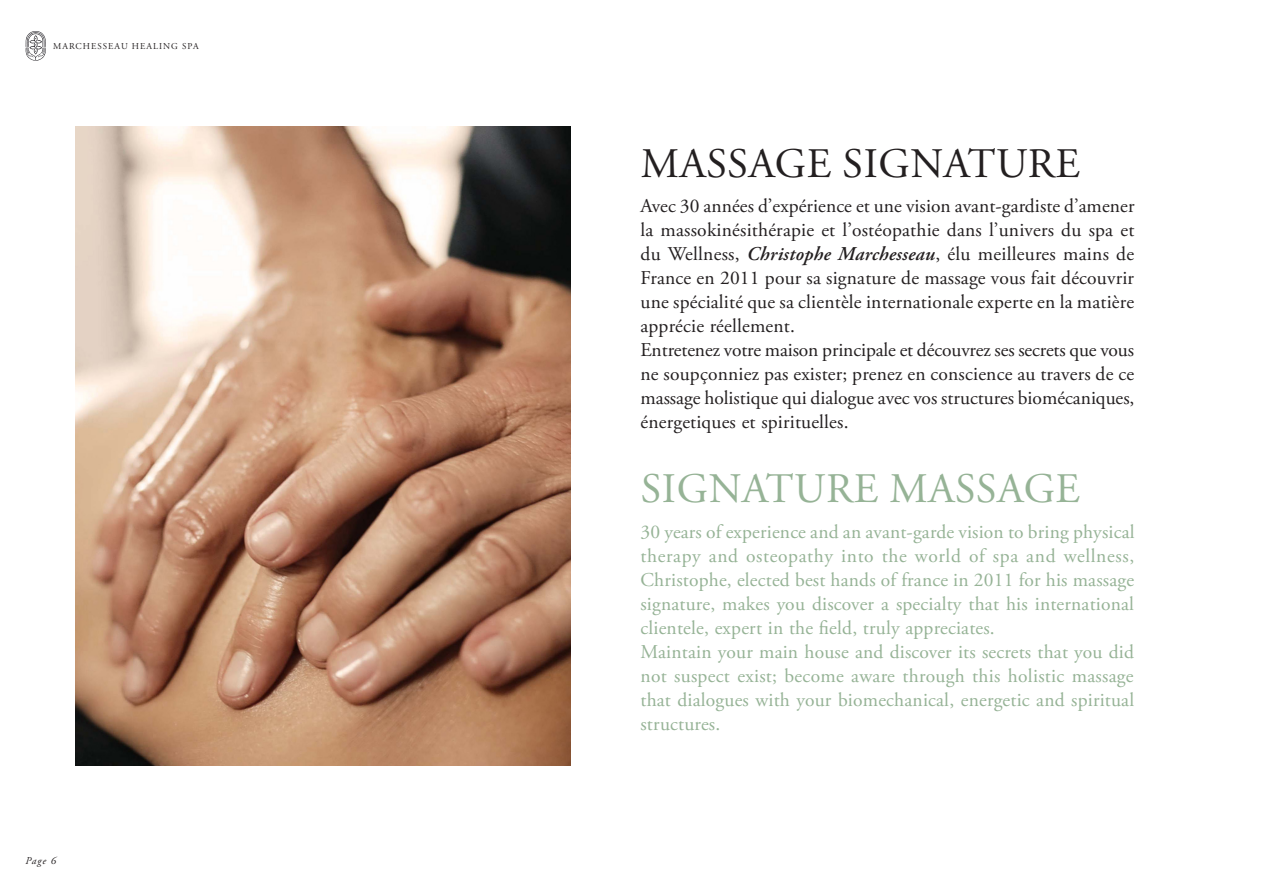
<style>
.page{position:relative;width:1263px;height:893px;background:#fff}
.page>*{position:absolute;margin:0;border:0;box-sizing:border-box;transform-origin:0 0}
.t1{font:42px "Adobe Garamond Pro";letter-spacing:.015em;color:#231f20}
.t2{font:42px "Adobe Garamond Pro";letter-spacing:.015em;color:#96b396}
.t3{font:19.5px/24px "Adobe Garamond Pro";letter-spacing:.01em;color:#231f20;text-align:justify}
.t4{font:19.5px/24px "Adobe Garamond Pro";letter-spacing:.01em;color:#96b396;text-align:justify}
.t5{font:italic 10.5px "Adobe Garamond Pro";color:#231f20}
.t6{font:9px "Adobe Garamond Pro";letter-spacing:.115em;color:#231f20}
.s1{font-weight:600;font-style:italic}
</style>
<div class="page">
<svg style="left:26px;top:31px;width:20px;height:30px"></svg>
<img style="left:76px;top:127px;width:494px;height:638px">
<p class="t6" style="left:53px;top:41px;width:147px">MARCHESSEAU HEALING SPA</p>
<p class="t5" style="left:26px;top:855px;width:32px">Page 6</p>
<p class="t1" style="left:641px;top:139px;width:441px">MASSAGE SIGNATURE</p>
<p class="t3" style="left:640px;top:194px;width:495px">Avec 30 années d’expérience et une vision avant-gardiste d’amener la massokinésithérapie et l’ostéopathie dans l’univers du spa et du Wellness, <span class="s1">Christophe Marchesseau</span>, élu meilleures mains de France en 2011 pour sa signature de massage vous fait découvrir une spécialité que sa clientèle internationale experte en la matière apprécie réellement.</p>
<p class="t3" style="left:640px;top:338px;width:495px">Entretenez votre maison principale et découvrez ses secrets que vous ne soupçonniez pas exister; prenez en conscience au travers de ce massage holistique qui dialogue avec vos structures biomécaniques, énergetiques et spirituelles.</p>
<p class="t2" style="left:641px;top:463px;width:441px">SIGNATURE MASSAGE</p>
<p class="t4" style="left:640px;top:520px;width:495px">30 years of experience and an avant-garde vision to bring physical therapy and osteopathy into the world of spa and wellness, Christophe, elected best hands of france in 2011 for his massage signature, makes you discover a specialty that his international clientele, expert in the field, truly appreciates.</p>
<p class="t4" style="left:640px;top:640px;width:495px">Maintain your main house and discover its secrets that you did not suspect exist; become aware through this holistic massage that dialogues with your biomechanical, energetic and spiritual structures.</p>
</div>
